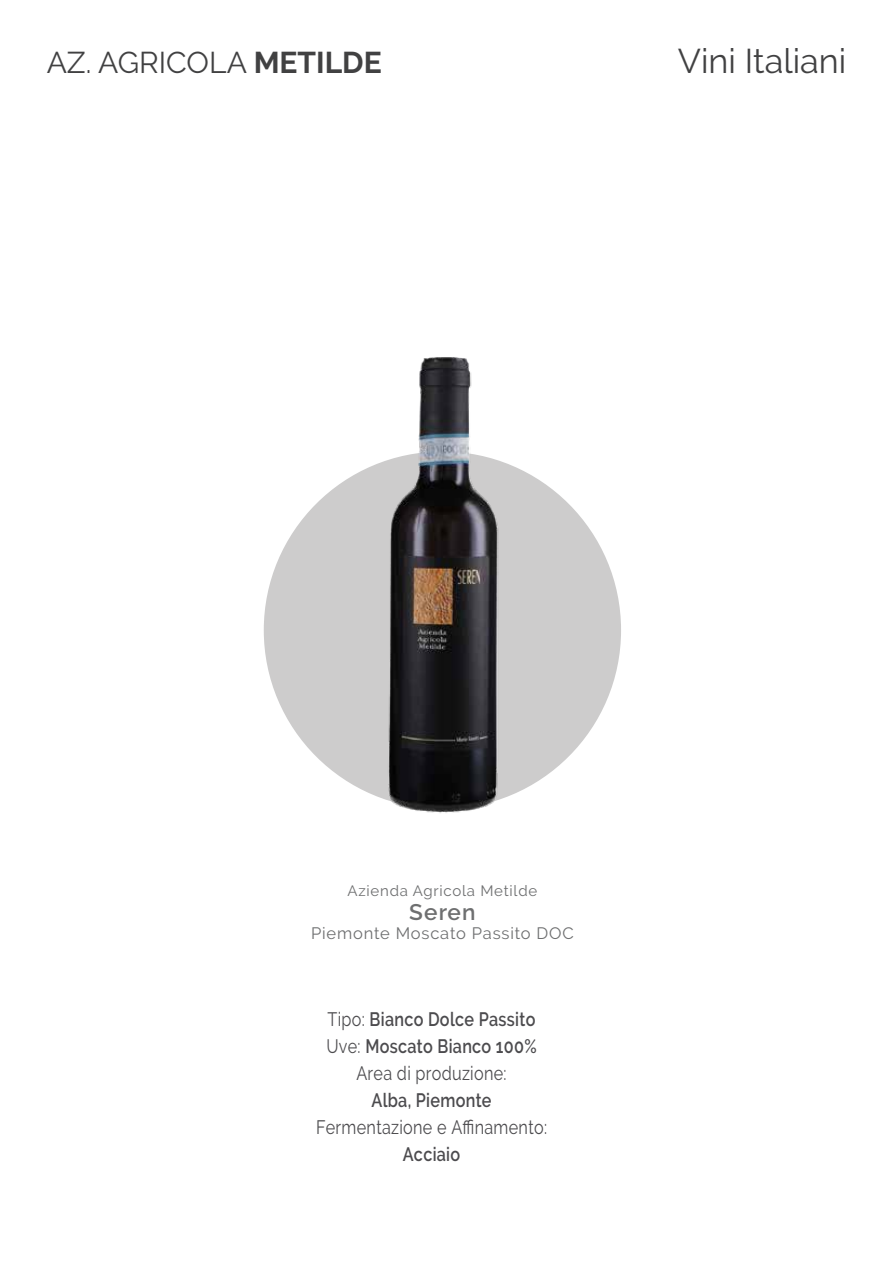
<style>
.page{position:relative;width:893px;height:1263px;background:#fff}
.page>*{position:absolute;margin:0;border:0;box-sizing:border-box;transform-origin:0 0}
.t1{font:34.2px "Raleway";color:#414142}
.t2{font:30px "Raleway";color:#414142}
.t3{font:600 22.5px "Raleway";letter-spacing:.05em;color:#6e6f70}
.t4{font:600 19.35px/27px "Raleway";letter-spacing:.02em;color:#4c4b4e;text-align:center;scale:.83 1}
.t5{font:19.35px "Raleway";letter-spacing:.02em;color:#4c4b4e;scale:.83 1}
.t6{font:16.5px "Raleway";letter-spacing:.05em;color:#6e6f70}
.t7{font:15px "Raleway";letter-spacing:.05em;color:#6e6f70}
.s1{font-weight:700}
.s2{font-weight:400}
</style>
<div class="page">
<img style="left:263px;top:357px;width:358px;height:456px">
<h2 class="t2" style="left:47px;top:45px;width:337px">AZ. AGRICOLA <span class="s1">METILDE</span></h2>
<h1 class="t1" style="left:678px;top:41px;width:170px">Vini Italiani</h1>
<p class="t7" style="left:348px;top:882px;width:191px">Azienda Agricola Metilde</p>
<p class="t3" style="left:409px;top:899px;width:68px">Seren</p>
<p class="t6" style="left:311px;top:924px;width:264px">Piemonte Moscato Passito DOC</p>
<p class="t4" style="left:326px;top:1005px;width:255px"><span class="s2">Tipo:</span> Bianco Dolce Passito<br><span class="s2">Uve:</span> Moscato Bianco 100%<br><span class="s2">Area di produzione:</span></p>
<p class="t4" style="left:371px;top:1086px;width:146px">Alba, Piemonte</p>
<p class="t5" style="left:316px;top:1115px;width:280px">Fermentazione e Affinamento:</p>
<p class="t4" style="left:403px;top:1140px;width:71px">Acciaio</p>
</div>
